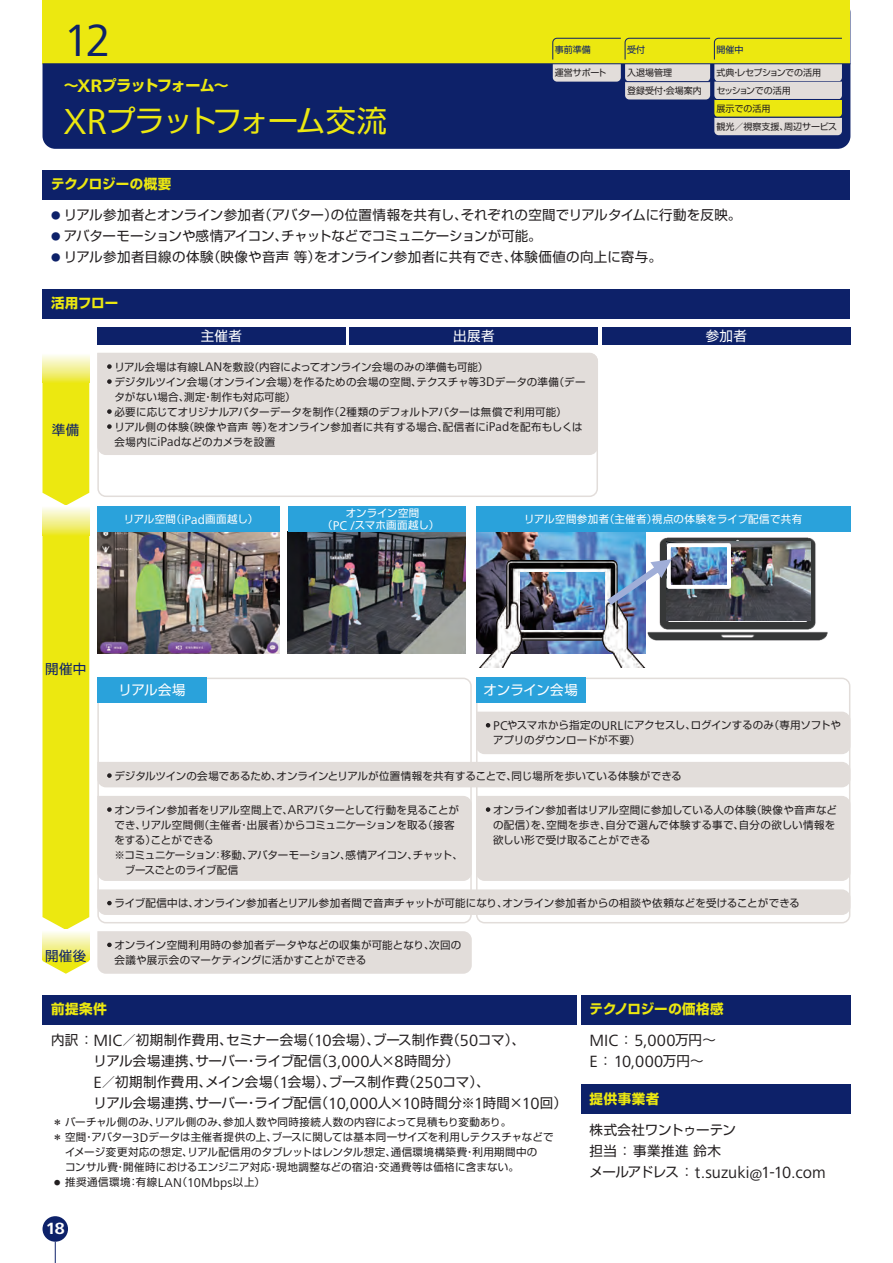
<style>
.page{position:relative;width:893px;height:1263px;background:#fff}
.page>*{position:absolute;margin:0;border:0;box-sizing:border-box;transform-origin:0 0}
.t1{font:46.8px "Frutiger Next LT";color:#0d2169}
.t2{font:30px "Shin Go Pro";letter-spacing:-.08em;color:#ece810}
.t3{font:16.8px "Frutiger Next LT";letter-spacing:.005em;color:#231f20}
.t4{font:16.8px/21px "Frutiger Next LT";letter-spacing:.025em;color:#231f20}
.t5{font:700 16.8px "Frutiger Next LT";color:#fff}
.t6{font:700 15px "Shin Go Pr 6 N";letter-spacing:-.05em;color:#ece810}
.t7{font:13.5px/21px "Shin Go Pro";letter-spacing:.03em;color:#231f20}
.t8{font:13.5px "Shin Go Pro";letter-spacing:.01em;color:#231f20}
.t9{font:13.5px "Shin Go Pro";letter-spacing:-.03em;color:#231f20}
.t10{font:13.5px/21px "Shin Go Pro";letter-spacing:.035em;color:#231f20}
.t11{font:700 13.5px "Shin Go Pr 6 N";color:#ece810}
.t12{font:700 13.5px "Shin Go Pr 6 N";letter-spacing:.025em;color:#ece810}
.t13{font:13.5px "Shin Go Pro";letter-spacing:.025em;color:#fff}
.t14{font:13.5px "Shin Go Pro";letter-spacing:.035em;color:#0d2169}
.t15{font:13.5px "Shin Go Pro";letter-spacing:-.01em;color:#fff}
.t16{font:10.5px/15px "Shin Go Pro";letter-spacing:.015em;color:#231f20}
.t17{font:10.5px/15px "Shin Go Pro";letter-spacing:-.015em;color:#231f20}
.t18{font:10.5px/15px "Shin Go Pro";letter-spacing:-.005em;color:#231f20}
.t19{font:10.5px "Shin Go Pro";letter-spacing:.035em;color:#231f20}
.t20{font:10.5px "Shin Go Pro";letter-spacing:.03em;color:#fff}
.t21{font:10.5px "Shin Go Pro";letter-spacing:.05em;color:#231f20}
.t22{font:10.5px/12px "Shin Go Pro";letter-spacing:.005em;color:#fff;text-align:center}
.t23{font:9px/17.9px "Shin Go Pro";color:#231f20}
.t24{font:9px "Shin Go Pro";color:#0d2169}
.s1{font-family:"Frutiger Next LT";font-size:18.75px}
.s2{font-family:"Frutiger Next LT";font-size:37.5px}
.s3{font-size:9.45px;color:#0d2169}
.s4{font-family:"Frutiger Next LT";font-size:13.2px}
.s5{font-family:"Frutiger Next LT";font-size:16.8px}
.s6{font-size:7.35px}
.s7{font-family:"Shin Go Pro";font-size:13.5px}
</style>
<div class="page">
<svg style="left:97px;top:353px;width:501px;height:144px;fill:#e2ddda"></svg>
<svg style="left:97px;top:678px;width:375px;height:245px"></svg>
<svg style="left:476px;top:678px;width:374px;height:245px"></svg>
<div style="left:43px;top:995px;width:534px;height:29px;background:#0d2169"></div>
<div style="left:581px;top:995px;width:269px;height:29px;background:#0d2169"></div>
<div style="left:581px;top:1084px;width:269px;height:30px;background:#0d2169"></div>
<div style="left:43px;top:289px;width:807px;height:30px;background:#0d2169"></div>
<div style="left:43px;top:170px;width:807px;height:30px;background:#0d2169"></div>
<div style="left:43px;top:383px;width:46px;height:591px;background:#ece810"></div>
<svg style="left:43px;top:355px;width:46px;height:28px"></svg>
<div style="left:43px;top:505px;width:46px;height:30px;background:linear-gradient(to bottom,#fdfeff,#ece83b)"></div>
<svg style="left:43px;top:930px;width:46px;height:29px"></svg>
<div style="left:97px;top:327px;width:249px;height:17px;background:#0d2169"></div>
<div style="left:350px;top:327px;width:248px;height:17px;background:#0d2169"></div>
<div style="left:602px;top:327px;width:248px;height:17px;background:#0d2169"></div>
<img style="left:288px;top:532px;width:178px;height:122px">
<img style="left:97px;top:532px;width:182px;height:122px">
<div style="left:97px;top:506px;width:182px;height:26px;background:#2aa2db"></div>
<img style="left:476px;top:532px;width:169px;height:122px">
<img style="left:478px;top:560px;width:168px;height:107px">
<img style="left:520px;top:572px;width:84px;height:58px">
<img style="left:648px;top:537px;width:180px;height:103px">
<img style="left:666px;top:541px;width:144px;height:79px">
<img style="left:672px;top:548px;width:54px;height:36px">
<div style="left:667px;top:543px;width:64px;height:46px;border:4px solid #fff"></div>
<svg style="left:607px;top:559px;width:65px;height:46px"></svg>
<div style="left:476px;top:506px;width:374px;height:26px;background:#2aa2db"></div>
<div style="left:288px;top:506px;width:178px;height:26px;background:#2aa2db"></div>
<div style="left:97px;top:678px;width:110px;height:25px;background:#2aa2db"></div>
<div style="left:476px;top:678px;width:109px;height:25px;background:#2aa2db"></div>
<div style="left:97px;top:931px;width:375px;height:43px;background:#e2ddda"></div>
<div style="left:97px;top:889px;width:753px;height:26px;background:#e2ddda"></div>
<div style="left:97px;top:762px;width:753px;height:25px;background:#e2ddda"></div>
<div style="left:97px;top:796px;width:753px;height:85px;background:#e2ddda"></div>
<div style="left:476px;top:712px;width:374px;height:42px;background:#e2ddda"></div>
<div style="left:43px;top:0;width:807px;height:149px;background:#0d2169;border-radius:13px"></div>
<div style="left:43px;top:0;width:807px;height:64px;background:#ece810"></div>
<svg style="left:552px;top:38px;width:290px;height:97px"></svg>
<hr style="left:625px;top:81px;width:85px;height:1px;background:#0d2169">
<hr style="left:714px;top:99px;width:128px;height:1px;background:#0d2169">
<hr style="left:714px;top:117px;width:128px;height:1px;background:#0d2169">
<hr style="left:43px;top:63px;width:807px;height:1px;background:#0d2169">
<div style="left:43px;top:1216px;width:25px;height:26px;background:#0d2169;border-radius:50%"></div>
<svg style="left:55px;top:1242px;width:1px;height:21px"></svg>
<h1 class="t1" style="left:64px;top:14px;width:48px">12</h1>
<h3 class="t6" style="left:64px;top:74px;width:167px">～<span class="s1">XR</span>プラットフォーム～</h3>
<h2 class="t2" style="left:64px;top:96px;width:324px"><span class="s2">XR</span>プラットフォーム交流</h2>
<p class="t24" style="left:627px;top:42px;width:19px">受付</p>
<p class="t24" style="left:555px;top:42px;width:37px">事前準備</p>
<p class="t24" style="left:716px;top:42px;width:28px">開催中</p>
<p class="t23" style="left:627px;top:63px;width:76px">入退場管理<br>登録受付・会場案内</p>
<p class="t23" style="left:555px;top:63px;width:53px">運営サポート</p>
<p class="t23" style="left:716px;top:63px;width:122px">式典・レセプションでの活用<br>セッションでの活用<br>展示での活用<br>観光／視察支援、周辺サービス</p>
<p class="t11" style="left:51px;top:173px;width:122px">テクノロジーの概要</p>
<p class="t8" style="left:51px;top:204px;width:692px"><span class="s3">●</span> リアル参加者とオンライン参加者（アバター）の位置情報を共有し、それぞれの空間でリアルタイムに行動を反映。</p>
<p class="t9" style="left:51px;top:225px;width:492px"><span class="s3">●</span> アバターモーションや感情アイコン、チャットなどでコミュニケーションが可能。</p>
<p class="t8" style="left:51px;top:246px;width:612px"><span class="s3">●</span> リアル参加者目線の体験（映像や音声等）をオンライン参加者に共有でき、体験価値の向上に寄与。</p>
<p class="t12" style="left:51px;top:292px;width:69px">活用フロー</p>
<p class="t14" style="left:52px;top:419px;width:29px">準備</p>
<p class="t13" style="left:201px;top:325px;width:43px">主催者</p>
<p class="t13" style="left:453px;top:325px;width:43px">出展者</p>
<p class="t13" style="left:706px;top:325px;width:43px">参加者</p>
<p class="t16" style="left:106px;top:358px;width:384px"><span class="s4">•</span>リアル会場は有線<span class="s4">LAN</span>を敷設（内容によってオンライン会場のみの準備も可能）</p>
<p class="t16" style="left:114px;top:373px;width:473px;text-indent:-9px"><span class="s4">•</span>デジタルツイン会場（オンライン会場）を作るための会場の空間、テクスチャ等<span class="s4">3D</span>データの準備（データがない場合、測定・制作も対応可能）</p>
<p class="t16" style="left:106px;top:403px;width:462px"><span class="s4">•</span>必要に応じてオリジナルアバターデータを制作（<span class="s4">2</span>種類のデフォルトアバターは無償で利用可能）</p>
<p class="t16" style="left:114px;top:418px;width:470px;text-indent:-9px"><span class="s4">•</span>リアル側の体験（映像や音声等）をオンライン参加者に共有する場合、配信者に<span class="s4">iPad</span>を配布もしくは会場内に<span class="s4">iPad</span>などのカメラを設置</p>
<p class="t20" style="left:124px;top:510px;width:136px">リアル空間（<span class="s4">iPad</span>画面越し）</p>
<p class="t22" style="left:322px;top:506px;width:119px">オンライン空間<br>（<span class="s4">PC /</span>スマホ画面越し）</p>
<p class="t20" style="left:524px;top:510px;width:280px">リアル空間参加者（主催者）視点の体験をライブ配信で共有</p>
<p class="t14" style="left:45px;top:658px;width:43px">開催中</p>
<p class="t14" style="left:45px;top:945px;width:43px">開催後</p>
<p class="t13" style="left:119px;top:679px;width:69px">リアル会場</p>
<p class="t15" style="left:484px;top:679px;width:96px">オンライン会場</p>
<p class="t18" style="left:493px;top:717px;width:349px;text-indent:-9px"><span class="s4">•PC</span>やスマホから指定の<span class="s4">URL</span>にアクセスし、ログインするのみ（専用ソフトやアプリのダウンロードが不要）</p>
<p class="t16" style="left:106px;top:767px;width:577px"><span class="s4">•</span>デジタルツインの会場であるため、オンラインとリアルが位置情報を共有することで、同じ場所を歩いている体験ができる</p>
<p class="t17" style="left:114px;top:801px;width:350px;text-indent:-9px"><span class="s4">•</span>オンライン参加者をリアル空間上で、<span class="s4">AR</span>アバターとして行動を見ることができ、リアル空間側（主催者・出展者）からコミュニケーションを取る（接客をする）ことができる<br>※コミュニケーション：移動、アバターモーション、感情アイコン、チャット、　ブースごとのライブ配信</p>
<p class="t16" style="left:493px;top:801px;width:346px;text-indent:-9px"><span class="s4">•</span>オンライン参加者はリアル空間に参加している人の体験（映像や音声などの配信）を、空間を歩き、自分で選んで体験する事で、自分の欲しい情報を欲しい形で受け取ることができる</p>
<p class="t16" style="left:106px;top:894px;width:695px"><span class="s4">•</span>ライブ配信中は、オンライン参加者とリアル参加者間で音声チャットが可能になり、オンライン参加者からの相談や依頼などを受けることができる</p>
<p class="t16" style="left:114px;top:936px;width:349px;text-indent:-9px"><span class="s4">•</span>オンライン空間利用時の参加者データやなどの収集が可能となり、次回の会議や展示会のマーケティングに活かすことができる</p>
<p class="t12" style="left:51px;top:998px;width:58px">前提条件</p>
<p class="t11" style="left:590px;top:998px;width:136px">テクノロジーの価格感</p>
<p class="t7" style="left:94px;top:1027px;width:475px;text-indent:-43px">内訳： <span class="s5">MIC</span>／初期制作費用、セミナー会場（<span class="s5">10</span>会場）、ブース制作費（<span class="s5">50</span>コマ）、<br>リアル会場連携、サーバー・ライブ配信（<span class="s5">3,000</span>人×<span class="s5">8</span>時間分）<br><span class="s5">E</span>／初期制作費用、メイン会場（<span class="s5">1</span>会場）、ブース制作費（<span class="s5">250</span>コマ）、<br>リアル会場連携、サーバー・ライブ配信（<span class="s5">10,000</span>人×<span class="s5">10</span>時間分※<span class="s5">1</span>時間×<span class="s5">10</span>回）</p>
<p class="t16" style="left:54px;top:1113px;width:459px"><span class="s6">＊</span>バーチャル側のみ、リアル側のみ、参加人数や同時接続人数の内容によって見積もり変動あり。</p>
<p class="t16" style="left:54px;top:1128px;width:501px"><span class="s6">＊</span>空間・アバター<span class="s4">3D</span>データは主催者提供の上、ブースに関しては基本同一サイズを利用しテクスチャなどで</p>
<p class="t19" style="left:65px;top:1143px;width:474px">イメージ変更対応の想定、リアル配信用のタブレットはレンタル想定、通信環境構築費・利用期間中の</p>
<p class="t16" style="left:65px;top:1158px;width:455px">コンサル費・開催時におけるエンジニア対応・現地調整などの宿泊・交通費等は価格に含まない。</p>
<p class="t21" style="left:54px;top:1173px;width:212px"><sup>●</sup> 推奨通信環境：有線<span class="s4">LAN</span>（<span class="s4">10Mbps</span>以上）</p>
<h3 class="t5" style="left:46px;top:1219px;width:21px">18</h3>
<h3 class="t4" style="left:590px;top:1030px;width:128px">MIC <span class="s7">：</span> 5,000<span class="s7">万円～<br></span>E <span class="s7">：</span> 10,000<span class="s7">万円～</span></h3>
<p class="t12" style="left:590px;top:1088px;width:71px">提供事業者</p>
<p class="t10" style="left:590px;top:1117px;width:148px">株式会社ワントゥーテン担当：事業推進鈴木</p>
<h3 class="t3" style="left:590px;top:1163px;width:238px"><span class="s7">メールアドレス：</span> t.suzuki@1-10.com</h3>
</div>
